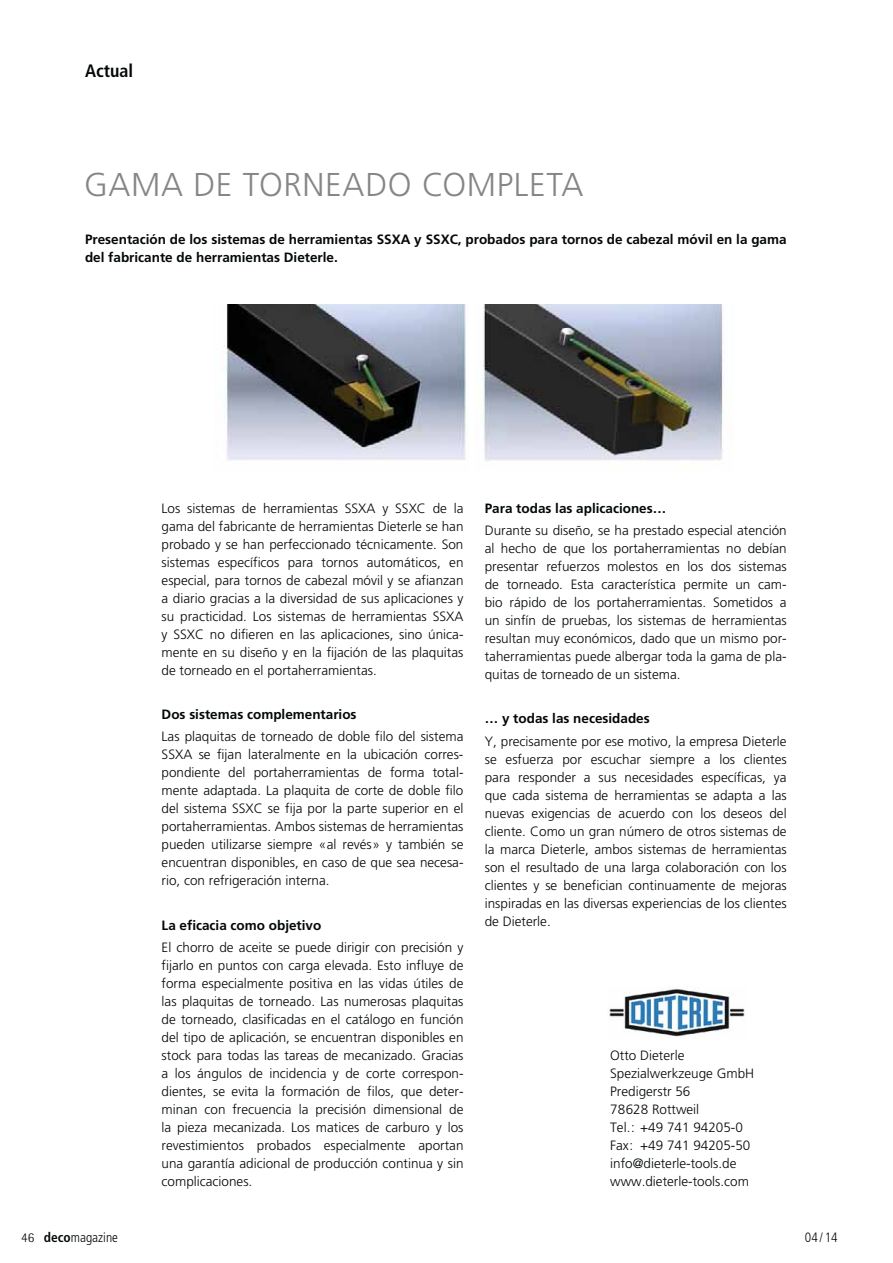
<style>
.page{position:relative;width:893px;height:1263px;background:#fff}
.page>*{position:absolute;margin:0;border:0;box-sizing:border-box;transform-origin:0 0}
.t1{font:300 33px "Frutiger";letter-spacing:.02em;color:#868686}
.t2{font:700 condensed 18px "Frutiger";color:#040809}
.t3{font:300 13.5px/18px "Frutiger";color:#040809;text-align:justify}
.t4{font:700 13.5px/18px "Frutiger";color:#040809}
.t5{font:300 condensed 13.5px "Frutiger";color:#040809}
.s1{font-family:"Rotis Semi Sans";font-stretch:normal}
.s2{font-weight:700}
</style>
<div class="page">
<img style="left:482px;top:304px;width:241px;height:157px">
<img style="left:224px;top:304px;width:242px;height:157px">
<img style="left:609px;top:988px;width:136px;height:49px">
<h2 class="t2" style="left:85px;top:64px;width:50px">Actual</h2>
<h1 class="t1" style="left:84px;top:171px;width:501px">GAMA DE TORNEADO COMPLETA</h1>
<p class="t4" style="left:85px;top:231px;width:703px">Presentación de los sistemas de herramientas SSXA y SSXC, probados para tornos de cabezal móvil en la gama del fabricante de herramientas Dieterle.</p>
<p class="t3" style="left:162px;top:500px;width:303px">Los sistemas de herramientas SSXA y SSXC de la gama del fabricante de herramientas Dieterle se han probado y se han perfeccionado técnicamente. Son sistemas específicos para tornos automáticos, en especial, para tornos de cabezal móvil y se afianzan a diario gracias a la diversidad de sus aplicaciones y su practicidad. Los sistemas de herramientas SSXA y SSXC no difieren en las aplicaciones, sino única&shy;mente en su diseño y en la fijación de las plaquitas de torneado en el portaherramientas.</p>
<p class="t4" style="left:162px;top:706px;width:197px">Dos sistemas complementarios</p>
<p class="t3" style="left:162px;top:729px;width:303px">Las plaquitas de torneado de doble filo del sistema SSXA se fijan lateralmente en la ubicación corres&shy;pondiente del portaherramientas de forma total&shy;mente adaptada. La plaquita de corte de doble filo del sistema SSXC se fija por la parte superior en el portaherramientas. Ambos sistemas de herramientas pueden utilizarse siempre « al revés » y también se encuentran disponibles, en caso de que sea necesa&shy;rio, con refrigeración interna.</p>
<p class="t4" style="left:162px;top:917px;width:161px">La eficacia como objetivo</p>
<p class="t3" style="left:162px;top:939px;width:303px">El chorro de aceite se puede dirigir con precisión y fijarlo en puntos con carga elevada. Esto influye de forma especialmente positiva en las vidas útiles de las plaquitas de torneado. Las numerosas plaquitas de torneado, clasificadas en el catálogo en función del tipo de aplicación, se encuentran disponibles en stock para todas las tareas de mecanizado. Gracias a los ángulos de incidencia y de corte correspon&shy;dientes, se evita la formación de filos, que deter&shy;minan con frecuencia la precisión dimensional de la pieza mecanizada. Los matices de carburo y los revestimientos probados especialmente aportan una garantía adicional de producción continua y sin complicaciones.</p>
<p class="t4" style="left:485px;top:500px;width:183px">Para todas las aplicaciones…</p>
<p class="t3" style="left:485px;top:522px;width:303px">Durante su diseño, se ha prestado especial atención al hecho de que los portaherramientas no debían presentar refuerzos molestos en los dos sistemas de torneado. Esta característica permite un cam&shy;bio rápido de los portaherramientas. Sometidos a un sinfín de pruebas, los sistemas de herramientas resultan muy económicos, dado que un mismo por&shy;taherramientas puede albergar toda la gama de pla&shy;quitas de torneado de un sistema.</p>
<p class="t4" style="left:485px;top:711px;width:167px">… y todas las necesidades</p>
<p class="t3" style="left:485px;top:733px;width:303px">Y, precisamente por ese motivo, la empresa Dieterle se esfuerza por escuchar siempre a los clientes para responder a sus necesidades específicas, ya que cada sistema de herramientas se adapta a las nuevas exigencias de acuerdo con los deseos del cliente. Como un gran número de otros sistemas de la marca Dieterle, ambos sistemas de herramientas son el resultado de una larga colaboración con los clientes y se benefician continuamente de mejoras inspiradas en las diversas experiencias de los clientes de Dieterle.</p>
<p class="t3" style="left:610px;top:1047px;width:146px;text-align:left">Otto Dieterle<br>Spezialwerkzeuge GmbH<br>Predigerstr 56<br>78 628 Rottweil<br>Tel. : +49 741 94205-0<br>Fax : +49 741 94205-50 info@dieterle-tools.de www.dieterle-tools.com</p>
<p class="t5" style="left:21px;top:1231px;width:98px"><span class="s1">46</span> <span class="s2">deco</span>magazine</p>
<p class="t5" style="left:805px;top:1231px;width:34px">04 / 14</p>
</div>
